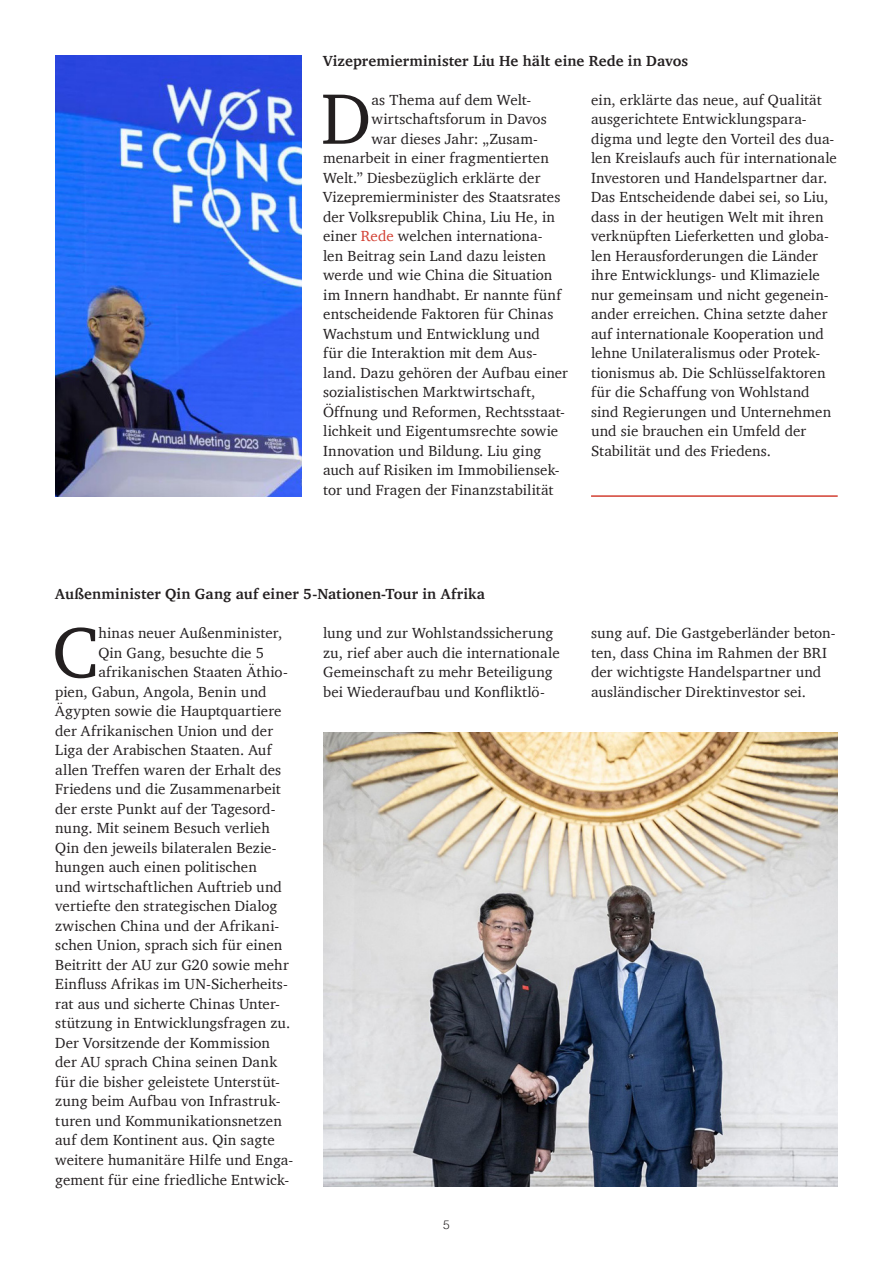
<style>
.page{position:relative;width:893px;height:1263px;background:#fff}
.page>*{position:absolute;margin:0;border:0;box-sizing:border-box;transform-origin:0 0}
.Body_10_13_Charter_I{font:73.2px "Charter";color:#231f20}
.Body_10_13_Charter_I-2{font:15px/19.5px "Charter";letter-spacing:.005em;color:#231f20}
.H2_mit_Spaltenspanne{font:700 15px "Charter";letter-spacing:.01em;color:#231f20}
.t1{font:300 12px "Helvetica";color:#231f20}
.s1{color:#d23f32}
</style>
<div class="page">
<img style="left:323px;top:733px;width:515px;height:453px">
<img style="left:55px;top:55px;width:247px;height:442px">
<hr style="left:591px;top:495px;width:247px;height:2px;background:#d23f32">
<p class="H2_mit_Spaltenspanne" style="left:323px;top:48px;width:367px">Vizepremierminister Liu He hält eine Rede in Davos</p>
<p class="Body_10_13_Charter_I" style="left:321px;top:56px;width:52px">D</p>
<p class="Body_10_13_Charter_I-2" style="left:371px;top:90px;width:161px">as Thema auf dem Welt-</p>
<p class="Body_10_13_Charter_I-2" style="left:591px;top:90px;width:247px">ein, erklärte das neue, auf Qualität ausgerichtete Entwicklungspara&shy;digma und legte den Vorteil des dua&shy;len Kreislaufs auch für internationale Investoren und Handelspartner dar.<br>Das Entscheidende dabei sei, so Liu, dass in der heutigen Welt mit ihren verknüpften Lieferketten und globa&shy;len Herausforderungen die Länder ihre Entwicklungs- und Klimaziele nur gemeinsam und nicht gegenein&shy;ander erreichen. China setzte daher auf internationale Kooperation und lehne Unilateralismus oder Protek&shy;tionismus ab. Die Schlüsselfaktoren für die Schaffung von Wohlstand sind Regierungen und Unternehmen und sie brauchen ein Umfeld der Stabilität und des Friedens.</p>
<p class="Body_10_13_Charter_I-2" style="left:371px;top:109px;width:177px">wirtschaftsforum in Davos</p>
<p class="Body_10_13_Charter_I-2" style="left:371px;top:129px;width:168px">war dieses Jahr: „Zusam-</p>
<p class="Body_10_13_Charter_I-2" style="left:323px;top:148px;width:227px">menarbeit in einer fragmentierten</p>
<p class="Body_10_13_Charter_I-2" style="left:323px;top:168px;width:219px">Welt.” Diesbezüglich erklärte der</p>
<p class="Body_10_13_Charter_I-2" style="left:323px;top:187px;width:239px">Vizepremierminister des Staatsrates</p>
<p class="Body_10_13_Charter_I-2" style="left:323px;top:207px;width:233px">der Volksrepublik China, Liu He, in</p>
<p class="Body_10_13_Charter_I-2" style="left:323px;top:226px;width:221px">einer <span class="s1">Rede</span> welchen internationa-</p>
<p class="Body_10_13_Charter_I-2" style="left:323px;top:246px;width:224px">len Beitrag sein Land dazu leisten</p>
<p class="Body_10_13_Charter_I-2" style="left:323px;top:265px;width:231px">werde und wie China die Situation</p>
<p class="Body_10_13_Charter_I-2" style="left:323px;top:285px;width:239px">im Innern handhabt. Er nannte fünf</p>
<p class="Body_10_13_Charter_I-2" style="left:323px;top:304px;width:232px">entscheidende Faktoren für Chinas</p>
<p class="Body_10_13_Charter_I-2" style="left:323px;top:324px;width:218px">Wachstum und Entwicklung und</p>
<p class="Body_10_13_Charter_I-2" style="left:323px;top:343px;width:216px">für die Interaktion mit dem Aus-</p>
<p class="Body_10_13_Charter_I-2" style="left:323px;top:363px;width:246px">land. Dazu gehören der Aufbau einer</p>
<p class="Body_10_13_Charter_I-2" style="left:323px;top:382px;width:214px">sozialistischen Marktwirtschaft,</p>
<p class="Body_10_13_Charter_I-2" style="left:323px;top:402px;width:243px">Öffnung und Reformen, Rechtsstaat-</p>
<p class="Body_10_13_Charter_I-2" style="left:323px;top:421px;width:237px">lichkeit und Eigentumsrechte sowie</p>
<p class="Body_10_13_Charter_I-2" style="left:323px;top:441px;width:220px">Innovation und Bildung. Liu ging</p>
<p class="Body_10_13_Charter_I-2" style="left:323px;top:460px;width:238px">auch auf Risiken im Immobiliensek-</p>
<p class="Body_10_13_Charter_I-2" style="left:323px;top:480px;width:232px">tor und Fragen der Finanzstabilität</p>
<p class="H2_mit_Spaltenspanne" style="left:55px;top:581px;width:431px">Außenminister Qin Gang auf einer 5-Nationen-Tour in Afrika</p>
<p class="Body_10_13_Charter_I" style="left:52px;top:589px;width:48px">C</p>
<p class="Body_10_13_Charter_I-2" style="left:98px;top:623px;width:185px">hinas neuer Außenminister,</p>
<p class="Body_10_13_Charter_I-2" style="left:323px;top:623px;width:238px">lung und zur Wohlstandssicherung zu, rief aber auch die internationale Gemeinschaft zu mehr Beteiligung bei Wiederaufbau und Konfliktlö-</p>
<p class="Body_10_13_Charter_I-2" style="left:591px;top:623px;width:246px">sung auf. Die Gastgeberländer beton&shy;ten, dass China im Rahmen der BRI der wichtigste Handelspartner und ausländischer Direktinvestor sei.</p>
<p class="Body_10_13_Charter_I-2" style="left:98px;top:643px;width:167px">Qin Gang, besuchte die 5</p>
<p class="Body_10_13_Charter_I-2" style="left:98px;top:662px;width:191px">afrikanischen Staaten Äthio-</p>
<p class="Body_10_13_Charter_I-2" style="left:55px;top:682px;width:213px">pien, Gabun, Angola, Benin und</p>
<p class="Body_10_13_Charter_I-2" style="left:55px;top:701px;width:228px">Ägypten sowie die Hauptquartiere</p>
<p class="Body_10_13_Charter_I-2" style="left:55px;top:721px;width:219px">der Afrikanischen Union und der</p>
<p class="Body_10_13_Charter_I-2" style="left:55px;top:740px;width:218px">Liga der Arabischen Staaten. Auf</p>
<p class="Body_10_13_Charter_I-2" style="left:55px;top:760px;width:227px">allen Treffen waren der Erhalt des</p>
<p class="Body_10_13_Charter_I-2" style="left:55px;top:779px;width:227px">Friedens und die Zusammenarbeit</p>
<p class="Body_10_13_Charter_I-2" style="left:55px;top:799px;width:222px">der erste Punkt auf der Tagesord-</p>
<p class="Body_10_13_Charter_I-2" style="left:55px;top:818px;width:216px">nung. Mit seinem Besuch verlieh</p>
<p class="Body_10_13_Charter_I-2" style="left:55px;top:838px;width:223px">Qin den jeweils bilateralen Bezie-</p>
<p class="Body_10_13_Charter_I-2" style="left:55px;top:857px;width:203px">hungen auch einen politischen</p>
<p class="Body_10_13_Charter_I-2" style="left:55px;top:877px;width:228px">und wirtschaftlichen Auftrieb und</p>
<p class="Body_10_13_Charter_I-2" style="left:55px;top:896px;width:224px">vertiefte den strategischen Dialog</p>
<p class="Body_10_13_Charter_I-2" style="left:55px;top:916px;width:225px">zwischen China und der Afrikani-</p>
<p class="Body_10_13_Charter_I-2" style="left:55px;top:935px;width:229px">schen Union, sprach sich für einen</p>
<p class="Body_10_13_Charter_I-2" style="left:55px;top:955px;width:235px">Beitritt der AU zur G20 sowie mehr</p>
<p class="Body_10_13_Charter_I-2" style="left:55px;top:974px;width:234px">Einfluss Afrikas im UN-Sicherheits-</p>
<p class="Body_10_13_Charter_I-2" style="left:55px;top:994px;width:226px">rat aus und sicherte Chinas Unter-</p>
<p class="Body_10_13_Charter_I-2" style="left:55px;top:1013px;width:236px">stützung in Entwicklungsfragen zu.</p>
<p class="Body_10_13_Charter_I-2" style="left:55px;top:1033px;width:216px">Der Vorsitzende der Kommission</p>
<p class="Body_10_13_Charter_I-2" style="left:55px;top:1052px;width:223px">der AU sprach China seinen Dank</p>
<p class="Body_10_13_Charter_I-2" style="left:55px;top:1072px;width:226px">für die bisher geleistete Unterstüt-</p>
<p class="Body_10_13_Charter_I-2" style="left:55px;top:1091px;width:227px">zung beim Aufbau von Infrastruk-</p>
<p class="Body_10_13_Charter_I-2" style="left:55px;top:1111px;width:228px">turen und Kommunikationsnetzen</p>
<p class="Body_10_13_Charter_I-2" style="left:55px;top:1130px;width:221px">auf dem Kontinent aus. Qin sagte</p>
<p class="Body_10_13_Charter_I-2" style="left:55px;top:1150px;width:240px">weitere humanitäre Hilfe und Enga-</p>
<p class="Body_10_13_Charter_I-2" style="left:55px;top:1169px;width:235px">gement für eine friedliche Entwick-</p>
<p class="t1" style="left:443px;top:1214px;width:8px">5</p>
</div>
